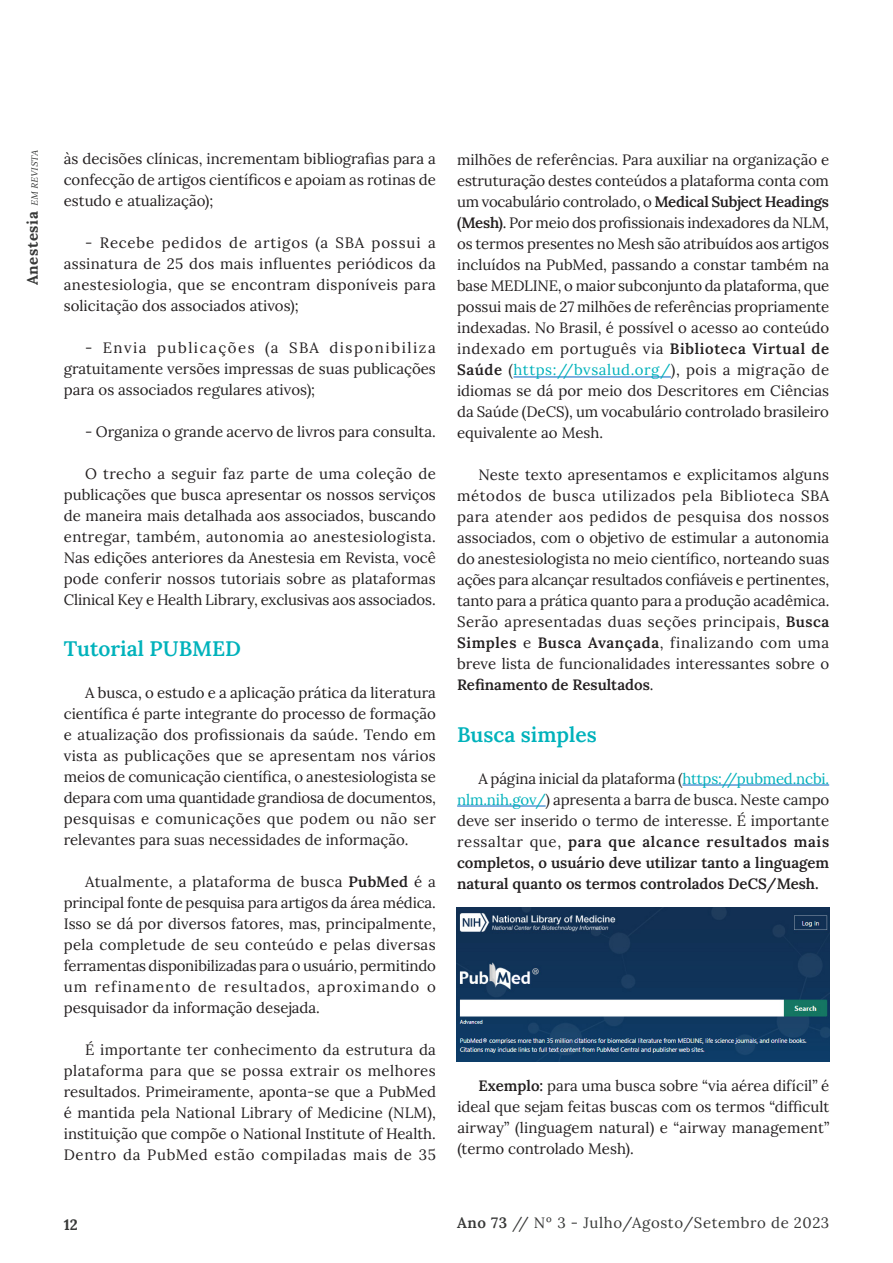
<style>
.page{position:relative;width:893px;height:1263px;background:#fff}
.page>*{position:absolute;margin:0;border:0;box-sizing:border-box;transform-origin:0 0}
.TX{font:600 21px "Lora";color:#00b2bb}
.TX-2{font:15px/21px "Lora";color:#231f20;text-align:justify}
.t1{font:15px "Lora";letter-spacing:.04em;color:#373837}
.t2{font:700 15px "Lora";letter-spacing:.04em;color:#373837}
.s1{font-weight:400;font-style:italic;font-size:9px}
.s2{font-weight:600}
.s3{color:#00b2bb}
</style>
<div class="page">
<hr style="left:513px;top:377px;width:158px;height:1px;background:#0563c1">
<hr style="left:682px;top:785px;width:147px;height:1px;background:#0563c1">
<hr style="left:457px;top:806px;width:89px;height:1px;background:#0563c1">
<img style="left:457px;top:907px;width:372px;height:155px">
<p class="t2" style="left:21px;top:285px;width:139px;rotate:-90deg">Anestesia <span class="s1">EM REVISTA</span></p>
<p class="TX-2" style="left:64px;top:147px;width:374px">às decisões clínicas, incrementam bibliografias para a confecção de artigos científicos e apoiam as rotinas de estudo e atualização);</p>
<p class="TX-2" style="left:64px;top:231px;width:374px;text-indent:21px">- Recebe pedidos de artigos (a SBA possui a assinatura de 25 dos mais influentes periódicos da anestesiologia, que se encontram disponíveis para solicitação dos associados ativos);</p>
<p class="TX-2" style="left:64px;top:336px;width:374px;text-indent:21px">- Envia publicações (a SBA disponibiliza gratuitamente versões impressas de suas publicações para os associados regulares ativos);</p>
<p class="TX-2" style="left:85px;top:420px;width:352px">- Organiza o grande acervo de livros para consulta.</p>
<p class="TX-2" style="left:64px;top:462px;width:374px;text-indent:21px">O trecho a seguir faz parte de uma coleção de publicações que busca apresentar os nossos serviços de maneira mais detalhada aos associados, buscando entregar, também, autonomia ao anestesiologista.<br>Nas edições anteriores da Anestesia em Revista, você pode conferir nossos tutoriais sobre as plataformas Clinical Key e Health Library, exclusivas aos associados.</p>
<p class="TX" style="left:64px;top:633px;width:179px">Tutorial PUBMED</p>
<p class="TX-2" style="left:64px;top:681px;width:374px;text-indent:21px">A busca, o estudo e a aplicação prática da literatura científica é parte integrante do processo de formação e atualização dos profissionais da saúde. Tendo em vista as publicações que se apresentam nos vários meios de comunicação científica, o anestesiologista se depara com uma quantidade grandiosa de documentos, pesquisas e comunicações que podem ou não ser relevantes para suas necessidades de informação.</p>
<p class="TX-2" style="left:64px;top:870px;width:374px;text-indent:21px">Atualmente, a plataforma de busca <span class="s2">PubMed</span> é a principal fonte de pesquisa para artigos da área médica.<br>Isso se dá por diversos fatores, mas, principalmente, pela completude de seu conteúdo e pelas diversas ferramentas disponibilizadas para o usuário, permitindo um refinamento de resultados, aproximando o pesquisador da informação desejada.</p>
<p class="TX-2" style="left:64px;top:1038px;width:374px;text-indent:21px">É importante ter conhecimento da estrutura da plataforma para que se possa extrair os melhores resultados. Primeiramente, aponta-se que a PubMed é mantida pela National Library of Medicine (NLM), instituição que compõe o National Institute of Health.<br>Dentro da PubMed estão compiladas mais de 35</p>
<p class="TX-2" style="left:457px;top:149px;width:374px">milhões de referências. Para auxiliar na organização e estruturação destes conteúdos a plataforma conta com um vocabulário controlado, o <span class="s2">Medical Subject Headings (Mesh)</span>. Por meio dos profissionais indexadores da NLM, os termos presentes no Mesh são atribuídos aos artigos incluídos na PubMed, passando a constar também na base MEDLINE, o maior subconjunto da plataforma, que possui mais de 27 milhões de referências propriamente indexadas. No Brasil, é possível o acesso ao conteúdo indexado em português via <span class="s2">Biblioteca Virtual de Saúde</span> (<span class="s3">https://bvsalud.org/</span>), pois a migração de idiomas se dá por meio dos Descritores em Ciências da Saúde (DeCS), um vocabulário controlado brasileiro equivalente ao Mesh.</p>
<p class="TX-2" style="left:457px;top:464px;width:374px;text-indent:21px">Neste texto apresentamos e explicitamos alguns métodos de busca utilizados pela Biblioteca SBA para atender aos pedidos de pesquisa dos nossos associados, com o objetivo de estimular a autonomia do anestesiologista no meio científico, norteando suas ações para alcançar resultados confiáveis e pertinentes, tanto para a prática quanto para a produção acadêmica.<br>Serão apresentadas duas seções principais, <span class="s2">Busca Simples</span> e <span class="s2">Busca Avançada</span>, finalizando com uma breve lista de funcionalidades interessantes sobre o <span class="s2">Refinamento de Resultados</span>.</p>
<p class="TX" style="left:457px;top:718px;width:141px">Busca simples</p>
<p class="TX-2" style="left:457px;top:767px;width:374px;text-indent:21px">A página inicial da plataforma (<span class="s3">https://pubmed.ncbi. nlm.nih.gov/</span>) apresenta a barra de busca. Neste campo deve ser inserido o termo de interesse. É importante ressaltar que, <span class="s2">para que alcance resultados mais completos, o usuário deve utilizar tanto a linguagem natural quanto os termos controlados DeCS/Mesh.</span></p>
<p class="TX-2" style="left:457px;top:1074px;width:374px;text-indent:21px"><span class="s2">Exemplo:</span> para uma busca sobre “via aérea difícil” é ideal que sejam feitas buscas com os termos “difficult airway” (linguagem natural) e “airway management” (termo controlado Mesh).</p>
<p class="t2" style="left:64px;top:1213px;width:16px">12</p>
<p class="t1" style="left:457px;top:1211px;width:374px"><span class="s2">Ano 73</span> // Nº 3 - Julho/Agosto/Setembro de 2023</p>
</div>
